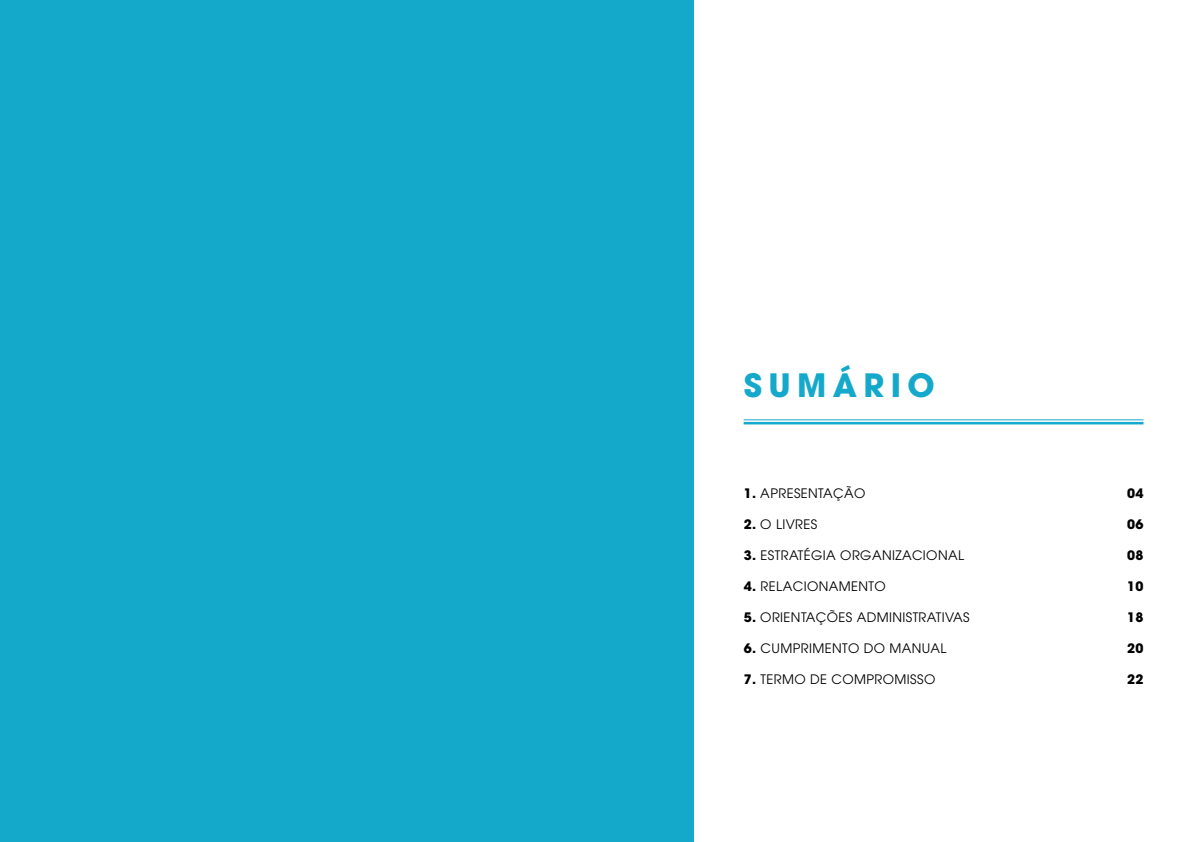
<style>
.page{position:relative;width:1191px;height:842px;background:#fff}
.page>*{position:absolute;margin:0;border:0;box-sizing:border-box;transform-origin:0 0}
.t1{font:700 32px "ITC Avant Garde Pro";letter-spacing:.2em;color:#14a9cb}
.t2{font:13px "ITC Avant Garde Pro";letter-spacing:.03em;color:#000}
.t3{font:700 13px "ITC Avant Garde Pro";letter-spacing:.03em;color:#000}
.s1{font-weight:700}
</style>
<div class="page">
<div style="left:0;top:0;width:693px;height:842px;background:#14a9cb"></div>
<hr style="left:743px;top:419px;width:400px;height:1px;background:#14a9cb">
<hr style="left:743px;top:422px;width:400px;height:2px;background:#14a9cb">
<h1 class="t1" style="left:743px;top:363px;width:193px">SUMÁRIO</h1>
<p class="t2" style="left:743px;top:485px;width:123px"><span class="s1">1.</span> APRESENTAÇÃO</p>
<p class="t2" style="left:743px;top:516px;width:75px"><span class="s1">2.</span> O LIVRES</p>
<p class="t2" style="left:743px;top:547px;width:222px"><span class="s1">3.</span> ESTRATÉGIA ORGANIZACIONAL</p>
<p class="t2" style="left:743px;top:578px;width:143px"><span class="s1">4.</span> RELACIONAMENTO</p>
<p class="t2" style="left:743px;top:609px;width:227px"><span class="s1">5.</span> ORIENTAÇÕES ADMINISTRATIVAS</p>
<p class="t2" style="left:743px;top:640px;width:204px"><span class="s1">6.</span> CUMPRIMENTO DO MANUAL</p>
<p class="t2" style="left:743px;top:671px;width:193px"><span class="s1">7.</span> TERMO DE COMPROMISSO</p>
<p class="t3" style="left:1127px;top:484px;width:18px">04</p>
<p class="t3" style="left:1127px;top:515px;width:18px">06</p>
<p class="t3" style="left:1127px;top:546px;width:18px">08</p>
<p class="t3" style="left:1127px;top:577px;width:18px">10</p>
<p class="t3" style="left:1127px;top:608px;width:18px">18</p>
<p class="t3" style="left:1127px;top:639px;width:18px">20</p>
<p class="t3" style="left:1127px;top:670px;width:18px">22</p>
</div>
